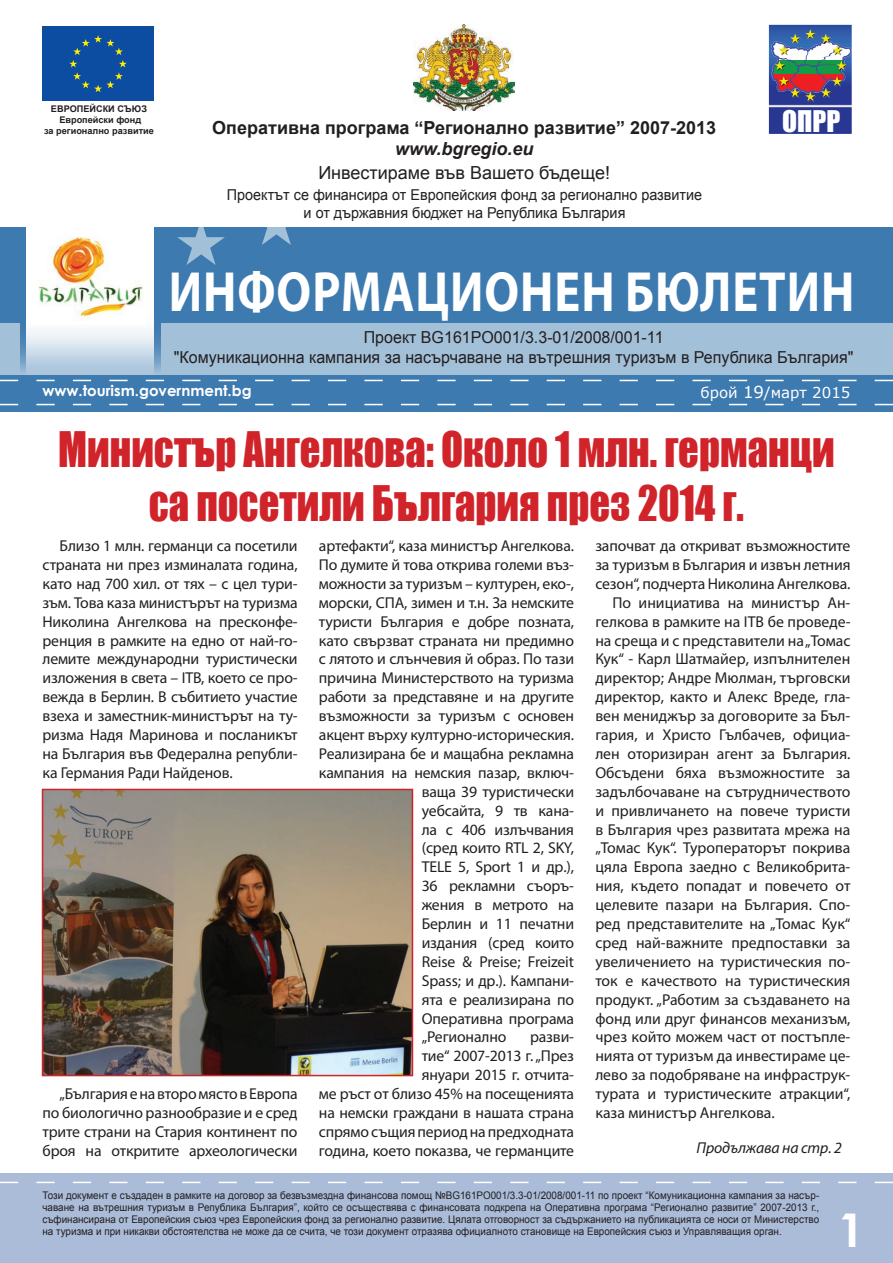
<style>
.page{position:relative;width:893px;height:1263px;background:#fff}
.page>*{position:absolute;margin:0;border:0;box-sizing:border-box;transform-origin:0 0}
.t1{font:700 57px "Myriad Pro";letter-spacing:.02em;color:#fff;scale:.85 1}
.t2{font:700 46.5px "Century Gothic";color:#fff}
.t3{font:45px/54px "Impact";color:#d1232a;text-align:center;scale:.9 1}
.t4{font:27.6px "Impact";color:#fff}
.t5{font:700 18px "Arial";color:#231f20}
.t6{font:18px "Arial";color:#231f20}
.t7{font:italic 700 18px "Arial";color:#231f20}
.t8{font:16.5px/19.8px "Arial";color:#231f20;text-align:center}
.t9{font:15.75px/18.9px "Myriad Pro";letter-spacing:-.01em;color:#231f20;text-align:justify}
.t10{font:italic 15.75px "Myriad Pro";letter-spacing:-.01em;color:#231f20}
.t11{font:15px/18px "Arial";color:#231f20;text-align:center;scale:.96 1}
.t12{font:700 15px "Century Gothic";color:#fff}
.t13{font:15px "Verdana";color:#fff}
.t14{font:10.5px/12px "Arial";color:#231f20;text-align:justify;scale:.94 1}
.t15{font:700 9.15px/10.9px "Arial";color:#231f20;text-align:center}
.s1{font-size:16.5px}
</style>
<div class="page">
<div style="left:0;top:1174px;width:893px;height:89px;background:#abbcd9"></div>
<svg style="left:0;top:1182px;width:893px;height:1px"></svg>
<div style="left:0;top:227px;width:893px;height:185px;background:#3d7ab0"></div>
<svg style="left:177px;top:227px;width:48px;height:38px"></svg>
<svg style="left:262px;top:227px;width:29px;height:18px"></svg>
<div style="left:0;top:324px;width:893px;height:51px;background:#a3c0d9"></div>
<svg style="left:0;top:380px;width:893px;height:1px"></svg>
<svg style="left:0;top:404px;width:893px;height:1px"></svg>
<div style="left:42px;top:27px;width:112px;height:74px;background:#0d4da1"></div>
<svg style="left:42px;top:26px;width:85px;height:66px"></svg>
<img style="left:769px;top:25px;width:83px;height:109px">
<img style="left:771px;top:29px;width:81px;height:73px">
<img style="left:414px;top:25px;width:100px;height:85px">
<svg style="left:20px;top:324px;width:140px;height:58px"></svg>
<svg style="left:26px;top:227px;width:128px;height:155px"></svg>
<div style="left:31px;top:230px;width:115px;height:95px;background:#fff"></div>
<img style="left:38px;top:237px;width:105px;height:80px">
<img style="left:45px;top:792px;width:365px;height:281px">
<div style="left:42px;top:789px;width:371px;height:287px;border:2px solid #d1232a"></div>
<p class="t15" style="left:44px;top:103px;width:111px">ЕВРОПЕЙСКИ СЪЮЗ<br>Европейски фонд<br>за регионално развитие</p>
<p class="t5" style="left:212px;top:115px;width:505px">Оперативна програма “Регионално развитие” 2007-2013</p>
<h3 class="t4" style="left:782px;top:99px;width:60px">ОПРР</h3>
<p class="t7" style="left:395px;top:137px;width:140px">www.bgregio.eu</p>
<p class="t6" style="left:318px;top:161px;width:293px">Инвестираме във Вашето бъдеще!</p>
<p class="t11" style="left:227px;top:186px;width:497px">Проектът се финансира от Европейския фонд за регионално развитие и от държавния бюджет на Република България</p>
<h1 class="t1" style="left:169px;top:254px;width:808px">информационен бюлетин</h1>
<p class="t8" style="left:174px;top:328px;width:681px">Проект BG161PO001/3.3-01/2008/001-11<br>"Комуникационна кампания за насърчаване на вътрешния туризъм в Република България"</p>
<p class="t12" style="left:43px;top:379px;width:211px">www.tourism.government.bg</p>
<p class="t13" style="left:700px;top:383px;width:152px">брой <span class="s1">19</span>/март 2015</p>
<h3 class="t3" style="left:58px;top:421px;width:864px">Министър Ангелкова: Около 1 млн. германци са посетили България през 2014 г.</h3>
<p class="t9" style="left:43px;top:536px;width:257px;text-indent:17px">Близо 1 млн. германци са посетили страната ни през изминалата година, като над 700 хил. от тях – с цел тури&shy;зъм. Това каза министърът на туризма Николина Ангелкова на пресконфе&shy;ренция в рамките на едно от най-го&shy;лемите международни туристически изложения в света – ITB, което се про&shy;вежда в Берлин. В събитието участие взеха и заместник-министърът на ту&shy;ризма Надя Маринова и посланикът на България във Федерална републи&shy;ка Германия Ради Найденов.</p>
<p class="t9" style="left:319px;top:536px;width:257px">артефакти“, каза министър Ангелкова.</p>
<p class="t9" style="left:319px;top:555px;width:257px">По думите й това открива големи въз-</p>
<p class="t9" style="left:319px;top:574px;width:257px">можности за туризъм – културен, еко-,</p>
<p class="t9" style="left:319px;top:593px;width:257px">морски, СПА, зимен и т.н. За немските</p>
<p class="t9" style="left:319px;top:612px;width:257px">туристи България е добре позната,</p>
<p class="t9" style="left:319px;top:630px;width:257px">като свързват страната ни предимно</p>
<p class="t9" style="left:319px;top:649px;width:257px">с лятото и слънчевия й образ. По тази</p>
<p class="t9" style="left:319px;top:668px;width:257px">причина Министерството на туризма</p>
<p class="t9" style="left:319px;top:687px;width:257px">работи за представяне и на другите</p>
<p class="t9" style="left:319px;top:706px;width:257px">възможности за туризъм с основен</p>
<p class="t9" style="left:319px;top:725px;width:257px">акцент върху културно-историческия.</p>
<p class="t9" style="left:319px;top:744px;width:257px">Реализирана бе и мащабна рекламна</p>
<p class="t9" style="left:319px;top:763px;width:257px">кампания на немския пазар, включ-</p>
<p class="t9" style="left:422px;top:782px;width:154px">ваща 39 туристически</p>
<p class="t9" style="left:422px;top:801px;width:154px">уебсайта, 9 тв кана-</p>
<p class="t9" style="left:422px;top:819px;width:154px">ла с 406 излъчвания</p>
<p class="t9" style="left:422px;top:838px;width:154px">(сред които RTL 2, SKY,</p>
<p class="t9" style="left:422px;top:857px;width:154px">TELE 5, Sport 1 и др.),</p>
<p class="t9" style="left:422px;top:876px;width:154px">36 рекламни съоръ-</p>
<p class="t9" style="left:422px;top:895px;width:154px">жения в метрото на</p>
<p class="t9" style="left:422px;top:914px;width:154px">Берлин и 11 печатни</p>
<p class="t9" style="left:422px;top:933px;width:154px">издания (сред които</p>
<p class="t9" style="left:422px;top:952px;width:154px">Reise &amp; Preise; Freizeit</p>
<p class="t9" style="left:422px;top:971px;width:154px">Spass; и др.). Кампани-</p>
<p class="t9" style="left:422px;top:990px;width:154px">ята е реализирана по</p>
<p class="t9" style="left:422px;top:1008px;width:154px">Оперативна програма</p>
<p class="t9" style="left:422px;top:1027px;width:86px">„Регионално</p>
<p class="t9" style="left:595px;top:536px;width:257px">започват да откриват възможностите</p>
<p class="t9" style="left:595px;top:555px;width:257px">за туризъм в България и извън летния</p>
<p class="t9" style="left:595px;top:574px;width:257px">сезон“, подчерта Николина Ангелкова.</p>
<p class="t9" style="left:612px;top:593px;width:240px">По инициатива на министър Ан-</p>
<p class="t9" style="left:595px;top:612px;width:257px">гелкова в рамките на ITB бе проведе-</p>
<p class="t9" style="left:595px;top:630px;width:257px">на среща и с представители на „Томас</p>
<p class="t9" style="left:595px;top:649px;width:257px">Кук“ - Карл Шатмайер, изпълнителен</p>
<p class="t9" style="left:595px;top:668px;width:257px">директор; Андре Мюлман, търговски</p>
<p class="t9" style="left:595px;top:687px;width:257px">директор, както и Алекс Вреде, гла-</p>
<p class="t9" style="left:595px;top:706px;width:257px">вен мениджър за договорите за Бъл-</p>
<p class="t9" style="left:595px;top:725px;width:257px">гария, и Христо Гълбачев, официа-</p>
<p class="t9" style="left:595px;top:744px;width:257px">лен оторизиран агент за България.</p>
<p class="t9" style="left:595px;top:763px;width:257px">Обсъдени бяха възможностите за</p>
<p class="t9" style="left:595px;top:782px;width:257px">задълбочаване на сътрудничеството</p>
<p class="t9" style="left:595px;top:801px;width:257px">и привличането на повече туристи</p>
<p class="t9" style="left:595px;top:819px;width:257px">в България чрез развитата мрежа на</p>
<p class="t9" style="left:595px;top:838px;width:257px">„Томас Кук“. Туроператорът покрива</p>
<p class="t9" style="left:595px;top:857px;width:257px">цяла Европа заедно с Великобрита-</p>
<p class="t9" style="left:595px;top:876px;width:257px">ния, където попадат и повечето от</p>
<p class="t9" style="left:595px;top:895px;width:257px">целевите пазари на България. Спо-</p>
<p class="t9" style="left:595px;top:914px;width:257px">ред представителите на „Томас Кук“</p>
<p class="t9" style="left:595px;top:933px;width:257px">сред най-важните предпоставки за</p>
<p class="t9" style="left:595px;top:952px;width:257px">увеличението на туристическия по-</p>
<p class="t9" style="left:595px;top:971px;width:257px">ток е качеството на туристическия</p>
<p class="t9" style="left:595px;top:990px;width:257px">продукт. „Работим за създаването на</p>
<p class="t9" style="left:595px;top:1008px;width:257px">фонд или друг финансов механизъм,</p>
<p class="t9" style="left:595px;top:1027px;width:257px">чрез който можем част от постъпле-</p>
<p class="t9" style="left:595px;top:1046px;width:257px">нията от туризъм да инвестираме це-</p>
<p class="t9" style="left:595px;top:1065px;width:257px">лево за подобряване на инфраструк-</p>
<p class="t9" style="left:595px;top:1084px;width:257px">турата и туристическите атракции“,</p>
<p class="t9" style="left:595px;top:1103px;width:181px">каза министър Ангелкова.</p>
<p class="t9" style="left:319px;top:1027px;width:257px;text-align:right">разви-<br>тие“ 2007-2013 г. „През<br>януари 2015 г. отчита-<br>ме ръст от близо 45% на посещенията на немски граждани в нашата страна спрямо същия период на предходната година, което показва, че германците</p>
<p class="t9" style="left:43px;top:1084px;width:257px;text-indent:17px">„България е на второ място в Европа по биологично разнообразие и е сред трите страни на Стария континент по броя на откритите археологически</p>
<p class="t10" style="left:697px;top:1138px;width:147px">Продължава на стр. 2</p>
<p class="t14" style="left:43px;top:1190px;width:828px">Този документ е създаден в рамките на договор за безвъзмездна финансова помощ №BG161PO001/3.3-01/2008/001-11 по проект “Комуникационна кампания за насър&shy;чаване на вътрешния туризъм в Република България”, който се осъществява с финансовата подкрепа на Оперативна програма “Регионално развитие” 2007-2013 г., съфинансирана от Европейския съюз чрез Европейския фонд за регионално развитие. Цялата отговорност за съдържанието на публикацията се носи от Министерство на туризма и при никакви обстоятелства не може да се счита, че този документ отразява официалното становище на Европейския съюз и Управляващия орган.</p>
<h2 class="t2" style="left:838px;top:1195px;width:28px">1</h2>
</div>
